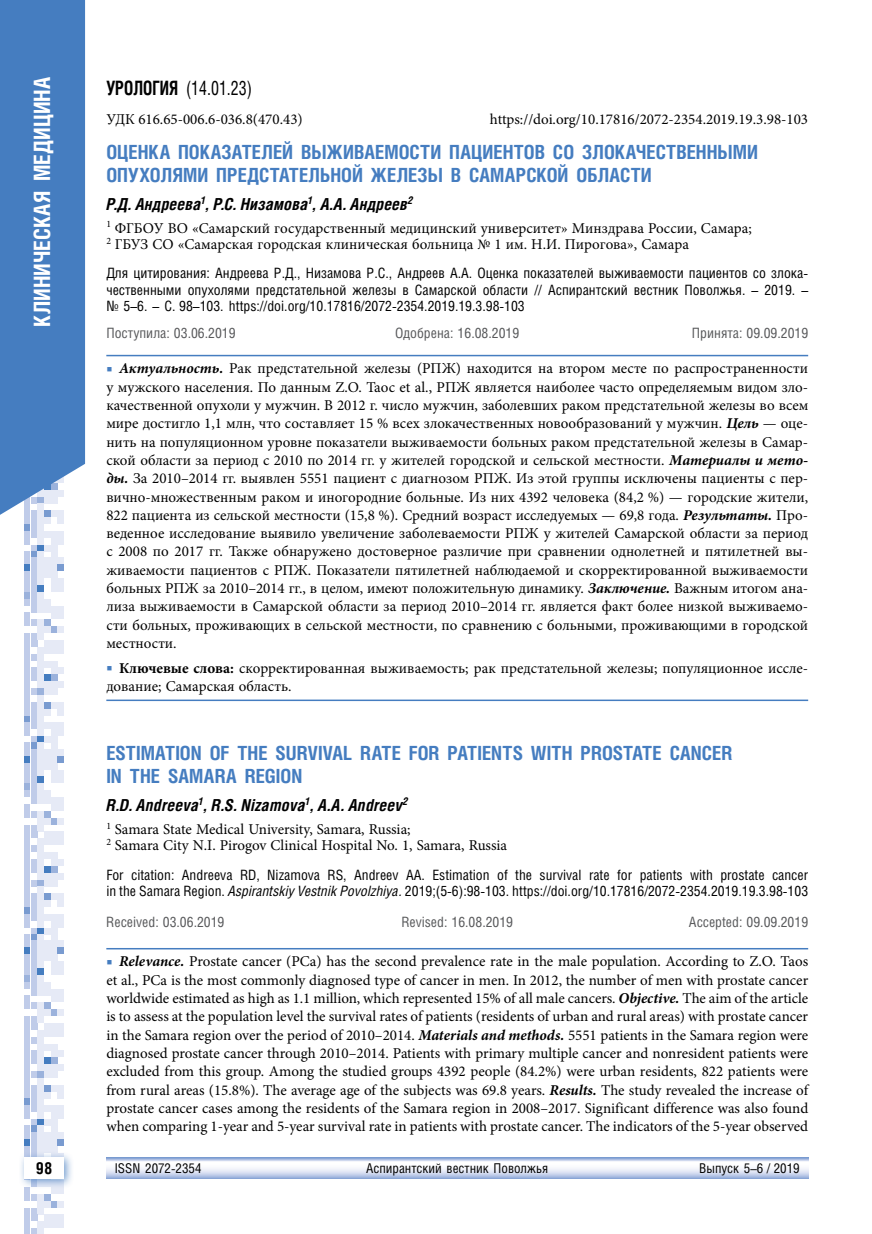
<style>
.page{position:relative;width:872px;height:1234px;background:#fff}
.page>*{position:absolute;margin:0;border:0;box-sizing:border-box;transform-origin:0 0}
.t1{font:700 22.5px "Helios Cond C";color:#fff}
.t2{font:19.8px "Helios Cond C";color:#000;scale:.83 1}
.t3{font:700 19.5px/22.5px "Helios Cond C";color:#457dc0}
.t4{font:italic 700 16.5px "Helios Cond C";letter-spacing:.02em;color:#000}
.t5{font:700 16.5px "Helios Cond C";color:#000}
.t6{font:15px/18.3px "Minion Pro";color:#000}
.t7{font:14.25px/16.5px "Helios Cond C";color:#000;text-align:justify}
.t8{font:14.25px "Helios Cond C";color:#58595b}
.t9{font:13.5px "Helios Cond C";color:#000}
.s1{font-weight:700}
.s2{color:#457dc0}
.s3{font-weight:700;font-style:italic}
.s4{font-style:italic}
</style>
<div class="page">
<svg style="left:24px;top:527px;width:40px;height:37px"></svg>
<div style="left:24px;top:564px;width:6px;height:7px;background:#457dc0"></div>
<div style="left:31px;top:564px;width:6px;height:7px;background:#c0cce9"></div>
<div style="left:38px;top:564px;width:6px;height:7px;background:#e6eaf6"></div>
<div style="left:44px;top:564px;width:6px;height:7px;background:#e6eaf6"></div>
<div style="left:51px;top:564px;width:6px;height:7px;background:#e6eaf6"></div>
<div style="left:58px;top:564px;width:6px;height:7px;background:#799bd0"></div>
<svg style="left:24px;top:571px;width:40px;height:144px"></svg>
<div style="left:24px;top:715px;width:6px;height:7px;background:#799bd0"></div>
<div style="left:31px;top:715px;width:6px;height:7px;background:#c0cce9"></div>
<div style="left:38px;top:715px;width:6px;height:7px;background:#e6eaf6"></div>
<svg style="left:24px;top:722px;width:40px;height:47px"></svg>
<div style="left:24px;top:769px;width:6px;height:7px;background:#c0cce9"></div>
<div style="left:31px;top:769px;width:6px;height:7px;background:#c0cce9"></div>
<div style="left:38px;top:769px;width:6px;height:7px;background:#e6eaf6"></div>
<div style="left:51px;top:769px;width:6px;height:7px;background:#e6eaf6"></div>
<div style="left:58px;top:769px;width:6px;height:7px;background:#e6eaf6"></div>
<svg style="left:24px;top:776px;width:40px;height:253px"></svg>
<div style="left:24px;top:1029px;width:6px;height:7px;background:#c0cce9"></div>
<div style="left:38px;top:1029px;width:6px;height:7px;background:#e6eaf6"></div>
<div style="left:44px;top:1029px;width:6px;height:7px;background:#e6eaf6"></div>
<div style="left:51px;top:1029px;width:6px;height:7px;background:#e6eaf6"></div>
<div style="left:58px;top:1029px;width:6px;height:7px;background:#e6eaf6"></div>
<svg style="left:24px;top:1036px;width:40px;height:41px"></svg>
<div style="left:24px;top:1077px;width:6px;height:7px;background:#c0cce9"></div>
<div style="left:38px;top:1077px;width:6px;height:7px;background:#e6eaf6"></div>
<svg style="left:24px;top:1084px;width:40px;height:54px"></svg>
<div style="left:24px;top:1138px;width:6px;height:7px;background:#457dc0"></div>
<div style="left:31px;top:1138px;width:6px;height:7px;background:#c0cce9"></div>
<div style="left:38px;top:1138px;width:6px;height:7px;background:#e6eaf6"></div>
<div style="left:44px;top:1138px;width:6px;height:7px;background:#e6eaf6"></div>
<div style="left:51px;top:1138px;width:6px;height:7px;background:#e6eaf6"></div>
<div style="left:58px;top:1138px;width:6px;height:7px;background:#799bd0"></div>
<svg style="left:24px;top:1145px;width:40px;height:6px"></svg>
<div style="left:24px;top:1186px;width:6px;height:7px;background:#c0cce9"></div>
<div style="left:51px;top:1186px;width:6px;height:7px;background:#e6eaf6"></div>
<div style="left:58px;top:1186px;width:6px;height:7px;background:#e6eaf6"></div>
<svg style="left:24px;top:1193px;width:40px;height:40px"></svg>
<div style="left:18px;top:1151px;width:56px;height:37px;background:#457dc0;opacity:.75"></div>
<div style="left:24px;top:1157px;width:40px;height:21px;background:#fff"></div>
<svg style="left:0;top:0;width:85px;height:527px;background:#5085c4"></svg>
<svg style="left:106px;top:1157px;width:702px;height:21px"></svg>
<hr style="left:106px;top:355px;width:702px;height:1px;background:#457dc0">
<hr style="left:106px;top:699px;width:702px;height:2px;background:#457dc0">
<hr style="left:106px;top:947px;width:702px;height:2px;background:#457dc0">
<h1 class="t1" style="left:29px;top:326px;width:251px;rotate:-90deg">КЛИНИЧЕСКАЯ МЕДИЦИНА</h1>
<h2 class="t2" style="left:106px;top:76px;width:177px"><span class="s1">УРОЛОГИЯ</span> (14.01.23)</h2>
<p class="t6" style="left:106px;top:110px;width:198px">УДК 616.65-006.6-036.8(470.43)</p>
<p class="t6" style="left:490px;top:110px;width:320px">https://doi.org/10.17816/2072-2354.2019.19.3.98-103</p>
<h3 class="t3" style="left:106px;top:140px;width:653px">ОЦЕНКА ПОКАЗАТЕЛЕЙ ВЫЖИВАЕМОСТИ ПАЦИЕНТОВ СО ЗЛОКАЧЕСТВЕННЫМИ<br>ОПУХОЛЯМИ ПРЕДСТАТЕЛЬНОЙ ЖЕЛЕЗЫ В CАМАРСКОЙ ОБЛАСТИ</h3>
<p class="t4" style="left:106px;top:194px;width:308px">Р.Д. Андреева<sup>1</sup>, Р.С. Низамова<sup>1</sup>, А.А. Андреев<sup>2</sup></p>
<p class="t6" style="left:106px;top:220px;width:647px;line-height:16.5px"><sup>1</sup> ФГБОУ ВО «Самарский государственный медицинский университет» Минздрава России, Самара;<br><sup>2</sup> ГБУЗ СО «Самарская городская клиническая больница № 1 им. Н.И. Пирогова», Самара</p>
<p class="t7" style="left:106px;top:265px;width:703px">Для цитирования: Андреева Р.Д., Низамова Р.С., Андреев А.А. Оценка показателей выживаемости пациентов со злока&shy;чественными опухолями предстательной железы в Cамарской области // Аспирантский вестник Поволжья. – 2019. – № 5–6. – С. 98–103. https://doi.org/10.17816/2072-2354.2019.19.3.98-103</p>
<p class="t8" style="left:106px;top:324px;width:131px">Поступила: 03.06.2019</p>
<p class="t8" style="left:395px;top:324px;width:125px">Одобрена: 16.08.2019</p>
<p class="t8" style="left:692px;top:324px;width:118px">Принята: 09.09.2019</p>
<p class="t6" style="left:106px;top:359px;width:703px;text-align:justify"><span class="s2">■</span> <span class="s3">Актуальность.</span> Рак предстательной железы (РПЖ) находится на втором месте по распространенности у мужского населения. По данным Z.O. Таос et al., РПЖ является наиболее часто определяемым видом зло&shy;качественной опухоли у мужчин. В 2012 г. число мужчин, заболевших раком предстательной железы во всем мире достигло 1,1 млн, что составляет 15 % всех злокачественных новообразований у мужчин. <span class="s3">Цель</span> — оце&shy;нить на популяционном уровне показатели выживаемости больных раком предстательной железы в Самар&shy;ской области за период с 2010 по 2014 гг. у жителей городской и сельской местности. <span class="s3">Материалы и мето&shy;ды.</span> За 2010–2014 гг. выявлен 5551 пациент с диагнозом РПЖ. Из этой группы исключены пациенты с пер&shy;вично-множественным раком и иногородние больные. Из них 4392 человека (84,2 %) — городские жители, 822 пациента из сельской местности (15,8 %). Средний возраст исследуемых — 69,8 года. <span class="s3">Результаты.</span> Про&shy;веденное исследование выявило увеличение заболеваемости РПЖ у жителей Самарской области за период с 2008 по 2017 гг. Также обнаружено достоверное различие при сравнении однолетней и пятилетней вы&shy;живаемости пациентов с РПЖ. Показатели пятилетней наблюдаемой и скорректированной выживаемости больных РПЖ за 2010–2014 гг., в целом, имеют положительную динамику. <span class="s3">Заключение.</span> Важным итогом ана&shy;лиза выживаемости в Самарской области за период 2010–2014 гг. является факт более низкой выживаемо&shy;сти больных, проживающих в сельской местности, по сравнению с больными, проживающими в городской местности.</p>
<p class="t6" style="left:106px;top:658px;width:703px"><span class="s2">■</span> <span class="s1">Ключевые слова:</span> скорректированная выживаемость; рак предстательной железы; популяционное иссле&shy;дование; Самарская область.</p>
<h3 class="t3" style="left:106px;top:741px;width:627px">ESTIMATION OF THE SURVIVAL RATE FOR PATIENTS WITH PROSTATE CANCER<br>IN THE SAMARA REGION</h3>
<p class="t4" style="left:106px;top:795px;width:303px">R.D. Andreeva<sup>1</sup>, R.S. Nizamova<sup>1</sup>, A.A. Andreev<sup>2</sup></p>
<p class="t6" style="left:106px;top:820px;width:402px;line-height:16.5px"><sup>1</sup> Samara State Medical University, Samara, Russia;<br><sup>2</sup> Samara City N.I. Pirogov Clinical Hospital No. 1, Samara, Russia</p>
<p class="t7" style="left:106px;top:865px;width:703px">For citation: Andreeva RD, Nizamova RS, Andreev AA. Estimation of the survival rate for patients with prostate cancer in the Samara Region. <span class="s4">Aspirantskiy Vestnik Povolzhiya.</span> 2019;(5‑6):98-103. https://doi.org/10.17816/2072-2354.2019.19.3.98-103</p>
<p class="t8" style="left:106px;top:913px;width:120px">Received: 03.06.2019</p>
<p class="t8" style="left:401px;top:913px;width:113px">Revised: 16.08.2019</p>
<p class="t8" style="left:689px;top:913px;width:121px">Accepted: 09.09.2019</p>
<p class="t6" style="left:106px;top:952px;width:703px;text-align:justify"><span class="s2">■</span> <span class="s3">Relevance.</span> Prostate cancer (PCa) has the second prevalence rate in the male population. According to Z.O. Taos et al., PCa is the most commonly diagnosed type of cancer in men. In 2012, the number of men with prostate cancer worldwide estimated as high as 1.1 million, which represented 15% of all male cancers. <span class="s3">Objective.</span> The aim of the article is to assess at the population level the survival rates of patients (residents of urban and rural areas) with prostate cancer in the Samara region over the period of 2010–2014. <span class="s3">Materials and methods.</span> 5551 patients in the Samara region were diagnosed prostate cancer through 2010–2014. Patients with primary multiple cancer and nonresident patients were excluded from this group. Among the studied groups 4392 people (84.2%) were urban residents, 822 patients were from rural areas (15.8%). The average age of the subjects was 69.8 years. <span class="s3">Results.</span> The study revealed the increase of prostate cancer cases among the residents of the Samara region in 2008–2017. Significant difference was also found when comparing 1-year and 5-year survival rate in patients with prostate cancer. The indicators of the 5-year observed</p>
<p class="t5" style="left:36px;top:1158px;width:18px">98</p>
<p class="t9" style="left:115px;top:1159px;width:88px">ISSN 2072-2354</p>
<p class="t9" style="left:366px;top:1159px;width:183px">Аспирантский вестник Поволжья</p>
<p class="t9" style="left:699px;top:1159px;width:102px">Выпуск 5–6 / 2019</p>
</div>
